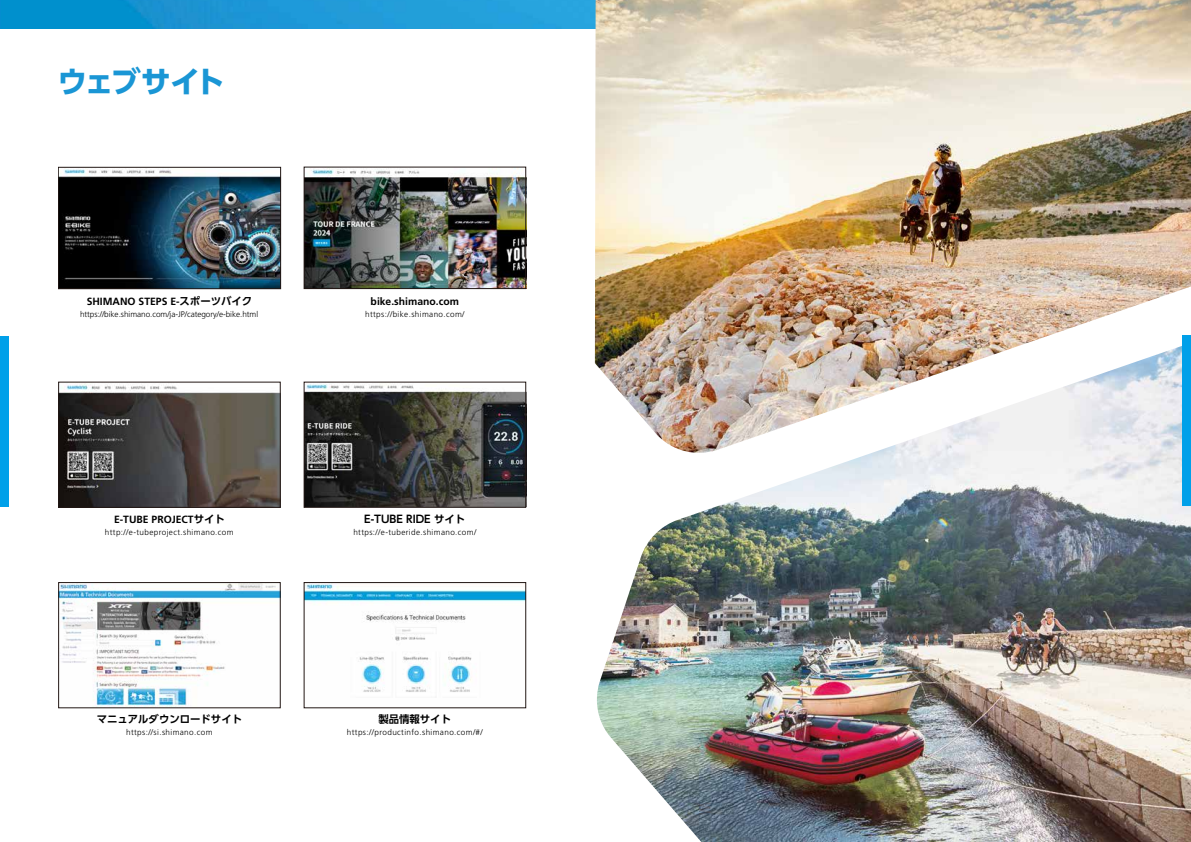
<style>
.page{position:relative;width:1191px;height:842px;background:#fff}
.page>*{position:absolute;margin:0;border:0;box-sizing:border-box;transform-origin:0 0}
.t1{font:700 30px "UD Shin Go Pro";letter-spacing:-.105em;color:#1a96d5}
.t2{font:700 10.5px "Frutiger LT Pro";color:#000}
.t3{font:700 10.5px "UD Shin Go Pro De";color:#000}
.t4{font:300 8.1px "Frutiger LT Pro";letter-spacing:.045em;color:#000}
.t5{font:300 8.1px "Frutiger LT Pro";letter-spacing:-.005em;color:#000}
.s1{font-family:"UD Shin Go Pro De"}
</style>
<div class="page">
<img style="left:0;top:0;width:595px;height:28px">
<img style="left:597px;top:453px;width:594px;height:389px">
<img style="left:595px;top:0;width:596px;height:453px">
<div style="left:1182px;top:336px;width:9px;height:170px;background:#00a0e9"></div>
<div style="left:0;top:336px;width:9px;height:170px;background:#00a0e9"></div>
<img style="left:306px;top:384px;width:218px;height:122px">
<img style="left:60px;top:384px;width:218px;height:122px">
<img style="left:306px;top:169px;width:218px;height:118px">
<img style="left:60px;top:169px;width:219px;height:118px">
<img style="left:306px;top:584px;width:218px;height:108px">
<img style="left:60px;top:584px;width:218px;height:122px">
<div style="left:58px;top:582px;width:222px;height:126px;border:1px solid #221714"></div>
<div style="left:304px;top:582px;width:222px;height:126px;border:1px solid #221714"></div>
<div style="left:58px;top:382px;width:222px;height:126px;border:1px solid #221714"></div>
<div style="left:304px;top:382px;width:222px;height:126px;border:1px solid #221714"></div>
<div style="left:58px;top:167px;width:223px;height:122px;border:1px solid #221714"></div>
<div style="left:304px;top:167px;width:222px;height:122px;border:1px solid #221714"></div>
<h1 class="t1" style="left:57px;top:57px;width:169px">ウェブサイト</h1>
<p class="t2" style="left:87px;top:295px;width:167px">SHIMANO STEPS -E <span class="s1">スポーツバイク</span></p>
<p class="t2" style="left:371px;top:295px;width:90px">bike.shimano.com</p>
<p class="t5" style="left:80px;top:309px;width:180px">https://bike.shimano.com j a/ -JP/category -e/ bike.html</p>
<p class="t4" style="left:365px;top:309px;width:101px">https://bike.shimano.com/</p>
<p class="t2" style="left:114px;top:513px;width:112px">-E TUBE PROJECT<span class="s1">サイト</span></p>
<p class="t3" style="left:364px;top:510px;width:103px">E-TUBE RIDE サイト</p>
<p class="t4" style="left:105px;top:527px;width:130px">http:// -e tubeproject.shimano.com</p>
<p class="t4" style="left:353px;top:527px;width:124px">https:// -e tuberide.shimano.com/</p>
<p class="t3" style="left:97px;top:711px;width:147px">マニュアルダウンロードサイト</p>
<p class="t3" style="left:378px;top:711px;width:74px">製品情報サイト</p>
<p class="t4" style="left:126px;top:728px;width:88px">https://si.shimano.com</p>
<p class="t4" style="left:347px;top:728px;width:137px">https://productinfo.shimano.com/#/</p>
</div>
